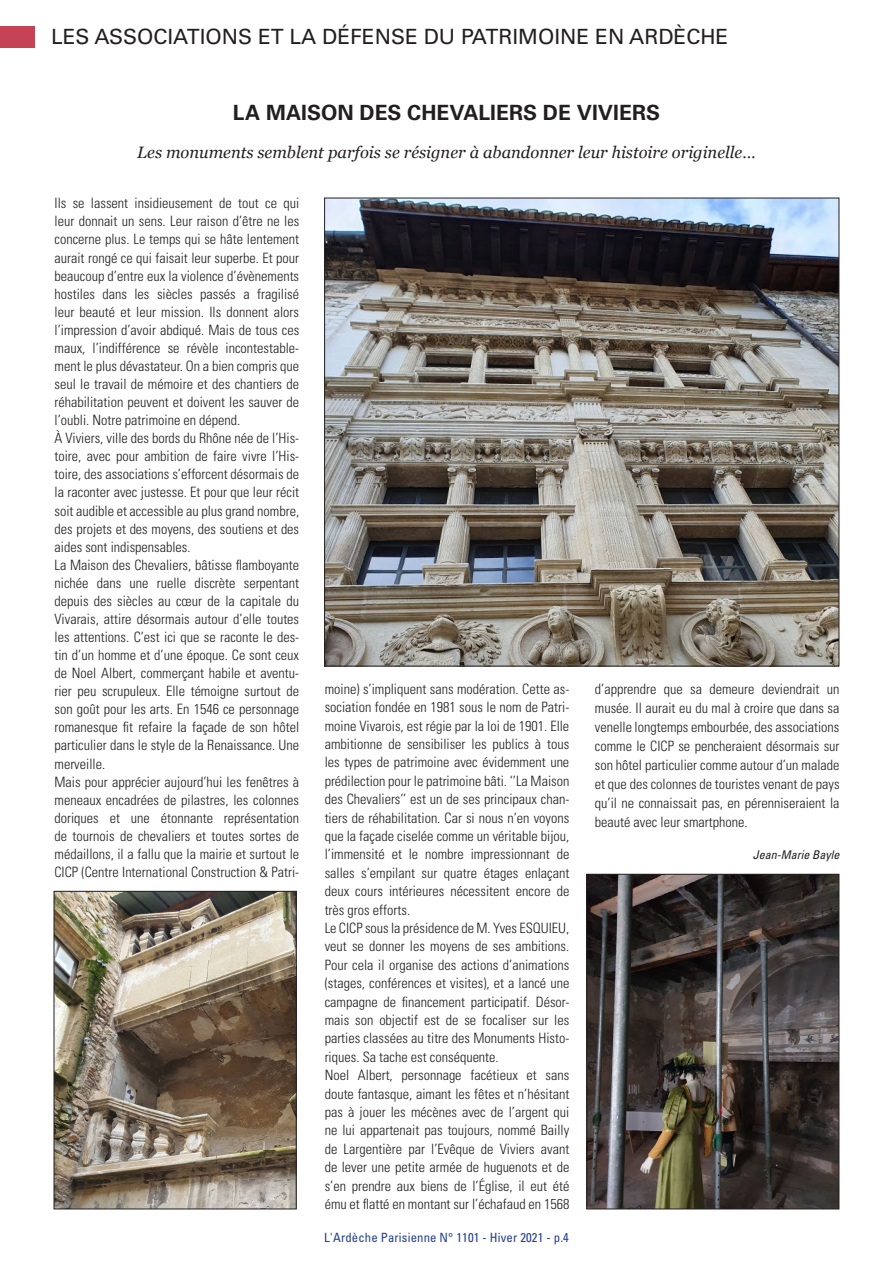
<style>
.page{position:relative;width:893px;height:1263px;background:#fff}
.page>*{position:absolute;margin:0;border:0;box-sizing:border-box;transform-origin:0 0}
.t1{font:21px "Univers LT Std";color:#231f20}
.t2{font:700 21px "Univers LT Std";color:#231f20}
.t3{font:italic 16.5px "Georgia";color:#231f20}
.t4{font:300 condensed 14.25px/18px "Univers LT Std";color:#231f20}
.t5{font:condensed 12.75px "Univers LT Std";letter-spacing:.01em;color:#253f8e}
.t6{font:italic condensed 12px "Univers LT Std";color:#231f20}
</style>
<div class="page">
<img style="left:56px;top:893px;width:239px;height:314px">
<div style="left:54px;top:891px;width:243px;height:318px;border:1px solid #231f20"></div>
<img style="left:326px;top:200px;width:511px;height:464px">
<img style="left:588px;top:876px;width:249px;height:331px">
<div style="left:586px;top:874px;width:253px;height:335px;border:1px solid #231f20"></div>
<div style="left:0;top:26px;width:34px;height:21px;background:#c64355"></div>
<h1 class="t1" style="left:51px;top:24px;width:679px">LES ASSOCIATIONS ET LA DÉFENSE DU PATRIMOINE EN ARDÈCHE</h1>
<h1 class="t2" style="left:233px;top:101px;width:429px">LA MAISON DES CHEVALIERS DE VIVIERS</h1>
<p class="t3" style="left:137px;top:140px;width:620px">Les monuments semblent parfois se résigner à abandonner leur histoire originelle…</p>
<p class="t4" style="left:55px;top:194px;width:246px">Ils se lassent insidieusement de tout ce qui leur donnait un sens. Leur raison d’être ne les concerne plus. Le temps qui se hâte lentement aurait rongé ce qui faisait leur superbe. Et pour beaucoup d’entre eux la violence d’évènements hostiles dans les siècles passés a fragilisé leur beauté et leur mission. Ils donnent alors l’impression d’avoir abdiqué. Mais de tous ces maux, l’indifférence se révèle incontestable&shy;ment le plus dévastateur. On a bien compris que seul le travail de mémoire et des chantiers de réhabilitation peuvent et doivent les sauver de l’oubli. Notre patrimoine en dépend.<br>À Viviers, ville des bords du Rhône née de l’His&shy;toire, avec pour ambition de faire vivre l’His&shy;toire, des associations s’efforcent désormais de la raconter avec justesse. Et pour que leur récit soit audible et accessible au plus grand nombre, des projets et des moyens, des soutiens et des aides sont indispensables.<br>La Maison des Chevaliers, bâtisse flamboyante nichée dans une ruelle discrète serpentant depuis des siècles au cœur de la capitale du Vivarais, attire désormais autour d’elle toutes les attentions. C’est ici que se raconte le des&shy;tin d’un homme et d’une époque. Ce sont ceux de Noel Albert, commerçant habile et aventu&shy;rier peu scrupuleux. Elle témoigne surtout de son goût pour les arts. En 1546 ce personnage romanesque fit refaire la façade de son hôtel particulier dans le style de la Renaissance. Une merveille.<br>Mais pour apprécier aujourd’hui les fenêtres à meneaux encadrées de pilastres, les colonnes doriques et une étonnante représentation de tournois de chevaliers et toutes sortes de médaillons, il a fallu que la mairie et surtout le CICP (Centre International Construction &amp; Patri-</p>
<p class="t4" style="left:325px;top:679px;width:246px;line-height:18.5px">moine) s’impliquent sans modération. Cette as&shy;sociation fondée en 1981 sous le nom de Patri&shy;moine Vivarois, est régie par la loi de 1901. Elle ambitionne de sensibiliser les publics à tous les types de patrimoine avec évidemment une prédilection pour le patrimoine bâti. ‘’La Maison des Chevaliers’’ est un de ses principaux chan&shy;tiers de réhabilitation. Car si nous n’en voyons que la façade ciselée comme un véritable bijou, l’immensité et le nombre impressionnant de salles s’empilant sur quatre étages enlaçant deux cours intérieures nécessitent encore de très gros efforts.<br>Le CICP sous la présidence de M. Yves ESQUIEU, veut se donner les moyens de ses ambitions.<br>Pour cela il organise des actions d’animations (stages, conférences et visites), et a lancé une campagne de financement participatif. Désor&shy;mais son objectif est de se focaliser sur les parties classées au titre des Monuments Histo&shy;riques. Sa tache est conséquente.<br>Noel Albert, personnage facétieux et sans doute fantasque, aimant les fêtes et n’hésitant pas à jouer les mécènes avec de l’argent qui ne lui appartenait pas toujours, nommé Bailly de Largentière par l’Evêque de Viviers avant de lever une petite armée de huguenots et de s’en prendre aux biens de l’Église, il eut été ému et flatté en montant sur l’échafaud en 1568</p>
<p class="t4" style="left:595px;top:680px;width:246px;line-height:18.9px;text-align:justify">d’apprendre que sa demeure deviendrait un musée. Il aurait eu du mal à croire que dans sa venelle longtemps embourbée, des associations comme le CICP se pencheraient désormais sur son hôtel particulier comme autour d’un malade et que des colonnes de touristes venant de pays qu’il ne connaissait pas, en pérenniseraient la beauté avec leur smartphone.</p>
<p class="t6" style="left:753px;top:847px;width:88px">Jean-Marie Bayle</p>
<p class="t5" style="left:324px;top:1230px;width:246px">L'Ardèche Parisienne N° 1101 - Hiver 2021 - p.4</p>
</div>
